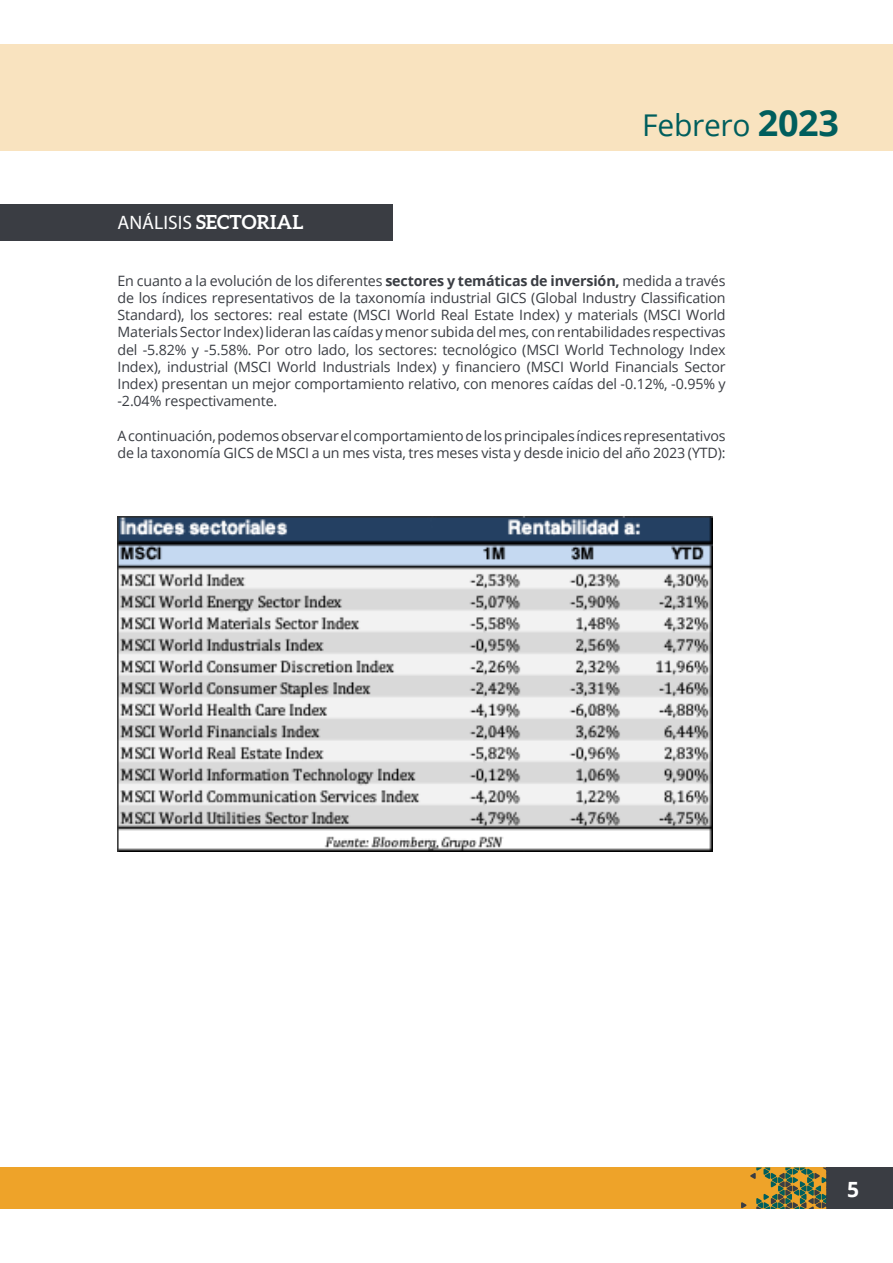
<style>
.page{position:relative;width:893px;height:1263px;background:#fff}
.page>*{position:absolute;margin:0;border:0;box-sizing:border-box;transform-origin:0 0}
.t1{font:30px "Open Sans";letter-spacing:-.01em;color:#005e5d}
.t2{font:700 21px "Open Sans";color:#fff}
.t3{font:700 19.5px "Aleo";color:#fff}
.t4{font:14.25px/17.2px "Open Sans";letter-spacing:-.01em;color:#3a3d43;text-align:justify}
.s1{font-family:"Myriad Pro";font-weight:400}
.s2{font-weight:700;font-size:36px}
.s3{font-weight:700}
</style>
<div class="page">
<div style="left:0;top:1167px;width:893px;height:42px;background:#eea329"></div>
<div style="left:826px;top:1167px;width:67px;height:42px;background:#3a3d43"></div>
<svg style="left:741px;top:1167px;width:85px;height:42px"></svg>
<div style="left:0;top:45px;width:893px;height:106px;background:#f9e3bf"></div>
<div style="left:0;top:204px;width:393px;height:36px;background:#3a3d43"></div>
<img style="left:118px;top:517px;width:595px;height:334px">
<h3 class="t3" style="left:118px;top:210px;width:187px"><span class="s1">ANÁLISIS</span> SECTORIAL</h3>
<h1 class="t1" style="left:642px;top:105px;width:198px">Febrero <span class="s2">2023</span></h1>
<p class="t4" style="left:118px;top:271px;width:610px">En cuanto a la evolución de los diferentes <span class="s3">sectores y temáticas de inversión,</span> medida a través de los índices representativos de la taxonomía industrial GICS (Global Industry Classification Standard), los sectores: real estate (MSCI World Real Estate Index) y materials (MSCI World Materials Sector Index) lideran las caídas y menor subida del mes, con rentabilidades respectivas del -5.82% y -5.58%. Por otro lado, los sectores: tecnológico (MSCI World Technology Index Index), industrial (MSCI World Industrials Index) y financiero (MSCI World Financials Sector Index) presentan un mejor comportamiento relativo, con menores caídas del -0.12%, -0.95% y -2.04% respectivamente.</p>
<p class="t4" style="left:118px;top:427px;width:610px">A continuación, podemos observar el comportamiento de los principales índices representativos de la taxonomía GICS de MSCI a un mes vista, tres meses vista y desde inicio del año 2023 (YTD):</p>
<h2 class="t2" style="left:847px;top:1175px;width:13px">5</h2>
</div>
